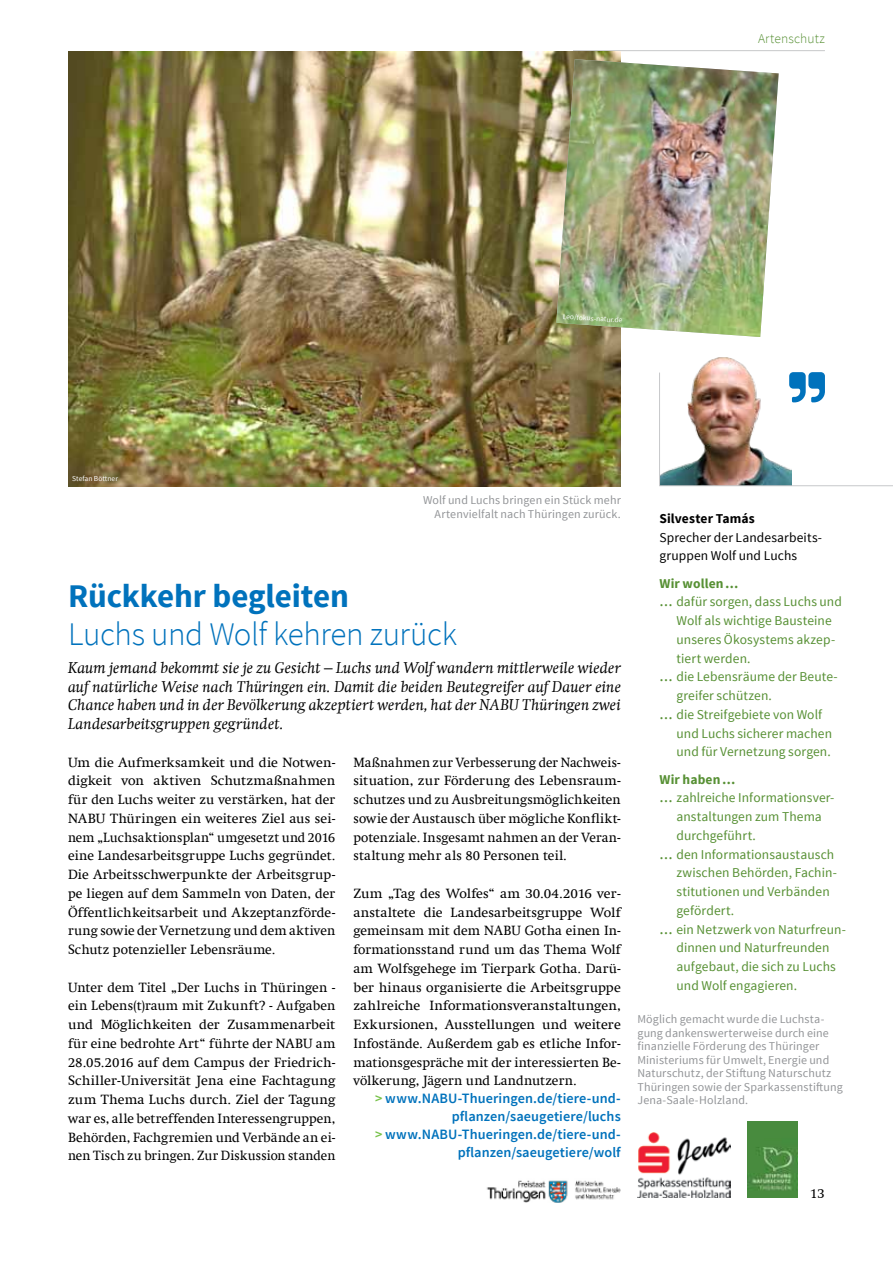
<style>
.page{position:relative;width:893px;height:1263px;background:#fff}
.page>*{position:absolute;margin:0;border:0;box-sizing:border-box;transform-origin:0 0}
.t1{font:300 33px "Source Sans Pro";letter-spacing:-.015em;color:#0072bc}
.t2{font:700 33px "Source Sans Pro";letter-spacing:-.005em;color:#0072bc}
.t3{font:italic 15.75px/18.8px "Swift Com";letter-spacing:.005em;color:#000;text-align:justify}
.t4{font:600 14.25px/18px "Source Sans Pro";letter-spacing:.005em;color:#0072bc;text-align:right}
.t5{font:13.5px/18.8px "Swift Com";letter-spacing:.01em;color:#000;text-align:justify}
.t6{font:13.5px "Source Sans Pro";letter-spacing:.005em;color:#579034}
.t7{font:13.5px/18.8px "Source Sans Pro";letter-spacing:.01em;color:#000}
.t8{font:700 13.5px "Source Sans Pro";letter-spacing:.01em;color:#579034}
.t9{font:700 13.5px "Source Sans Pro";letter-spacing:.01em;color:#000}
.t10{font:300 13.5px "Source Sans Pro";letter-spacing:.01em;color:#579034}
.t11{font:12px/13.5px "Source Sans Pro";letter-spacing:.01em;color:#939598;text-align:right}
.t12{font:7.5px "Source Sans Pro";color:#fff}
.s1{font-style:normal}
.s2{color:#74c045}
.s3{font-weight:600}
</style>
<div class="page">
<img style="left:661px;top:357px;width:131px;height:128px">
<hr style="left:573px;top:50px;width:252px;height:1px;background:#c7c8ca">
<hr style="left:660px;top:485px;width:233px;height:1px;background:#c7c8ca">
<img style="left:68px;top:51px;width:553px;height:435px">
<hr style="left:659px;top:373px;width:1px;height:113px;background:#c7c8ca">
<img style="left:556px;top:59px;width:223px;height:278px">
<svg style="left:789px;top:372px;width:36px;height:30px"></svg>
<img style="left:486px;top:1180px;width:135px;height:23px">
<img style="left:747px;top:1121px;width:50px;height:77px">
<img style="left:637px;top:1133px;width:94px;height:65px">
<p class="t10" style="left:758px;top:30px;width:68px">Artenschutz</p>
<p class="t12" style="left:563px;top:311px;width:61px;rotate:4deg">Leo/fokus-natur.de</p>
<p class="t12" style="left:72px;top:474px;width:47px">Stefan Böttner</p>
<p class="t11" style="left:423px;top:493px;width:199px">Wolf und Luchs bringen ein Stück mehr<br>Artenvielfalt nach Thüringen zurück.</p>
<h1 class="t2" style="left:68px;top:575px;width:282px">Rückkehr begleiten</h1>
<h1 class="t1" style="left:68px;top:614px;width:390px">Luchs und Wolf kehren zurück</h1>
<p class="t3" style="left:68px;top:658px;width:554px">Kaum jemand bekommt sie je zu Gesicht <span class="s1">–</span> Luchs und Wolf wandern mittlerweile wieder auf natürliche Weise nach Thüringen ein. Damit die beiden Beutegreifer auf Dauer eine Chance haben und in der Bevölkerung akzeptiert werden, hat der NABU Thüringen zwei Landesarbeitsgruppen gegründet.</p>
<p class="t5" style="left:68px;top:753px;width:269px">Um die Aufmerksamkeit und die Notwen&shy;digkeit von aktiven Schutzmaßnahmen für den Luchs weiter zu verstärken, hat der NABU Thüringen ein weiteres Ziel aus sei&shy;nem „Luchsaktionsplan“ umgesetzt und 2016 eine Landesarbeitsgruppe Luchs gegründet.<br>Die Arbeitsschwerpunkte der Arbeitsgrup&shy;pe liegen auf dem Sammeln von Daten, der Öffentlichkeitsarbeit und Akzeptanzförde&shy;rung sowie der Vernetzung und dem aktiven Schutz potenzieller Lebensräume.</p>
<p class="t5" style="left:68px;top:978px;width:269px">Unter dem Titel „Der Luchs in Thüringen - ein Lebens(t)raum mit Zukunft? - Aufgaben und Möglichkeiten der Zusammenarbeit für eine bedrohte Art“ führte der NABU am 28.05.2016 auf dem Campus der Friedrich-Schiller-Universität Jena eine Fachtagung zum Thema Luchs durch. Ziel der Tagung war es, alle betreffenden Interessengruppen, Behörden, Fachgremien und Verbände an ei&shy;nen Tisch zu bringen. Zur Diskussion standen</p>
<p class="t5" style="left:353px;top:753px;width:269px">Maßnahmen zur Verbesserung der Nachweis&shy;situation, zur Förderung des Lebensraum&shy;schutzes und zu Ausbreitungsmöglichkeiten sowie der Austausch über mögliche Konflikt&shy;potenziale. Insgesamt nahmen an der Veran&shy;staltung mehr als 80 Personen teil.</p>
<p class="t5" style="left:353px;top:884px;width:269px">Zum „Tag des Wolfes“ am 30.04.2016 ver&shy;anstaltete die Landesarbeitsgruppe Wolf gemeinsam mit dem NABU Gotha einen In&shy;formationsstand rund um das Thema Wolf am Wolfsgehege im Tierpark Gotha. Darü&shy;ber hinaus organisierte die Arbeitsgruppe zahlreiche Informationsveranstaltungen, Exkursionen, Ausstellungen und weitere Infostände. Außerdem gab es etliche Infor&shy;mationsgespräche mit der interessierten Be&shy;völkerung, Jägern und Landnutzern.</p>
<p class="t4" style="left:375px;top:1090px;width:247px"><span class="s2">&gt;</span> www.NABU-Thueringen.de/tiere-und&shy;pflanzen/saeugetiere/luchs<br><span class="s2">&gt;</span> www.NABU-Thueringen.de/tiere-und&shy;pflanzen/saeugetiere/wolf</p>
<p class="t9" style="left:659px;top:510px;width:97px">Silvester Tamás</p>
<p class="t7" style="left:659px;top:528px;width:164px">Sprecher der Landesarbeits&shy;gruppen Wolf und Luchs</p>
<p class="t8" style="left:659px;top:574px;width:80px">Wir wollen…</p>
<p class="t6" style="left:659px;top:593px;width:184px"><span class="s3">…</span> dafür sorgen, dass Luchs und</p>
<p class="t6" style="left:676px;top:612px;width:157px">Wolf als wichtige Bausteine</p>
<p class="t6" style="left:676px;top:631px;width:160px">unseres Ökosystems akzep-</p>
<p class="t6" style="left:676px;top:650px;width:76px">tiert werden.</p>
<p class="t6" style="left:659px;top:668px;width:180px"><span class="s3">…</span> die Lebensräume der Beute-</p>
<p class="t6" style="left:676px;top:687px;width:97px">greifer schützen.</p>
<p class="t6" style="left:659px;top:706px;width:164px"><span class="s3">…</span> die Streifgebiete von Wolf</p>
<p class="t6" style="left:676px;top:725px;width:157px">und Luchs sicherer machen</p>
<p class="t6" style="left:676px;top:743px;width:156px">und für Vernetzung sorgen.</p>
<p class="t8" style="left:659px;top:770px;width:77px">Wir haben…</p>
<p class="t6" style="left:659px;top:789px;width:176px"><span class="s3">…</span> zahlreiche Informationsver-</p>
<p class="t6" style="left:676px;top:808px;width:147px">anstaltungen zum Thema</p>
<p class="t6" style="left:676px;top:827px;width:81px">durchgeführt.</p>
<p class="t6" style="left:659px;top:846px;width:176px"><span class="s3">…</span> den Informationsaustausch</p>
<p class="t6" style="left:676px;top:864px;width:162px">zwischen Behörden, Fachin-</p>
<p class="t6" style="left:676px;top:883px;width:155px">stitutionen und Verbänden</p>
<p class="t6" style="left:676px;top:902px;width:59px">gefördert.</p>
<p class="t6" style="left:659px;top:921px;width:188px"><span class="s3">…</span> ein Netzwerk von Naturfreun-</p>
<p class="t6" style="left:676px;top:939px;width:154px">dinnen und Naturfreunden</p>
<p class="t6" style="left:676px;top:958px;width:161px">aufgebaut, die sich zu Luchs</p>
<p class="t6" style="left:676px;top:977px;width:122px">und Wolf engagieren.</p>
<p class="t11" style="left:637px;top:1013px;width:207px;text-align:left">Möglich gemacht wurde die Luchsta&shy;gung dankenswerterweise durch eine finanzielle Förderung des Thüringer Ministeriums für Umwelt, Energie und Naturschutz, der Stiftung Naturschutz Thüringen sowie der Sparkassenstiftung Jena-Saale-Holzland.</p>
<p class="t5" style="left:810px;top:1184px;width:16px">13</p>
</div>
